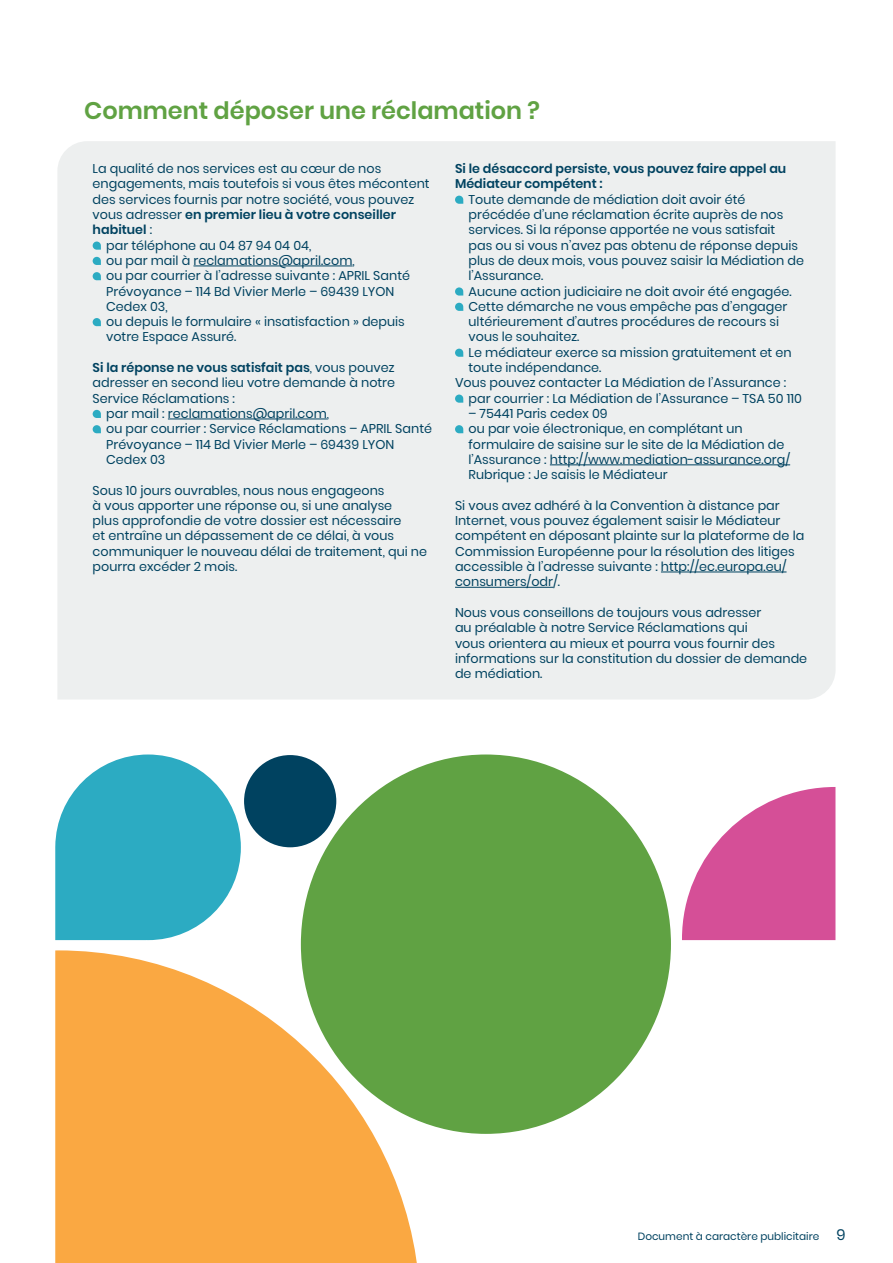
<style>
.page{position:relative;width:893px;height:1263px;background:#fff}
.page>*{position:absolute;margin:0;border:0;box-sizing:border-box;transform-origin:0 0}
.t1{font:600 24px "Poppins";color:#60a243}
.Texte_courant{font:12.75px/15.3px "Poppins";color:#004260}
.Texte_courant-2{font:600 12.75px/15.3px "Poppins";color:#004260}
.t2{font:10.5px "Poppins";color:#004260}
.s1{font-weight:600}
.s2{font-size:15px}
</style>
<div class="page">
<div style="left:57px;top:141px;width:779px;height:558px;background:#edefef"></div>
<hr style="left:193px;top:266px;width:159px;height:1px;background:#004260">
<hr style="left:168px;top:419px;width:159px;height:1px;background:#004260">
<svg style="left:93px;top:241px;width:8px;height:9px"></svg>
<svg style="left:93px;top:257px;width:8px;height:8px"></svg>
<svg style="left:93px;top:272px;width:8px;height:8px"></svg>
<svg style="left:93px;top:318px;width:8px;height:8px"></svg>
<svg style="left:93px;top:410px;width:8px;height:8px"></svg>
<svg style="left:93px;top:425px;width:8px;height:8px"></svg>
<hr style="left:550px;top:464px;width:240px;height:1px;background:#004260">
<hr style="left:661px;top:572px;width:125px;height:1px;background:#004260">
<hr style="left:455px;top:587px;width:98px;height:1px;background:#004260">
<svg style="left:455px;top:196px;width:8px;height:8px"></svg>
<svg style="left:455px;top:287px;width:8px;height:9px"></svg>
<svg style="left:455px;top:303px;width:8px;height:8px"></svg>
<svg style="left:455px;top:349px;width:8px;height:8px"></svg>
<svg style="left:455px;top:394px;width:8px;height:9px"></svg>
<svg style="left:455px;top:425px;width:8px;height:8px"></svg>
<div style="left:244px;top:755px;width:92px;height:92px;background:#004260;border-radius:50%"></div>
<div style="left:301px;top:754px;width:370px;height:380px;background:#60a243;border-radius:50%"></div>
<svg style="left:55px;top:950px;width:365px;height:313px;fill:#faa842"></svg>
<svg style="left:682px;top:787px;width:153px;height:153px"></svg>
<div style="left:55px;top:754px;width:186px;height:186px;background:#2cabc2;border-radius:92px"></div>
<p class="t1" style="left:84px;top:96px;width:457px">Comment déposer une réclamation ?</p>
<p class="Texte_courant" style="left:93px;top:161px;width:338px">La qualité de nos services est au cœur de nos engagements, mais toutefois si vous êtes mécontent des services fournis par notre société, vous pouvez vous adresser <span class="s1">en premier lieu à votre conseiller habituel</span> :</p>
<p class="Texte_courant" style="left:106px;top:238px;width:207px">par téléphone au 04 87 94 04 04,</p>
<p class="Texte_courant" style="left:106px;top:253px;width:250px">ou par mail à reclamations@april.com,</p>
<p class="Texte_courant" style="left:106px;top:268px;width:305px">ou par courrier à l’adresse suivante : APRIL Santé<br>Prévoyance – 114 Bd Vivier Merle – 69439 LYON<br>Cedex 03,</p>
<p class="Texte_courant" style="left:106px;top:314px;width:300px">ou depuis le formulaire « insatisfaction » depuis votre Espace Assuré.</p>
<p class="Texte_courant" style="left:93px;top:360px;width:304px;text-align:justify"><span class="s1">Si la réponse ne vous satisfait pas</span>, vous pouvez adresser en second lieu votre demande à notre Service Réclamations :</p>
<p class="Texte_courant" style="left:106px;top:406px;width:224px">par mail : reclamations@april.com,</p>
<p class="Texte_courant" style="left:106px;top:421px;width:327px">ou par courrier : Service Réclamations – APRIL Santé<br>Prévoyance – 114 Bd Vivier Merle – 69439 LYON<br>Cedex 03</p>
<p class="Texte_courant" style="left:93px;top:482px;width:336px">Sous 10 jours ouvrables, nous nous engageons<br>à vous apporter une réponse ou, si une analyse<br>plus approfondie de votre dossier est nécessaire<br>et entraîne un dépassement de ce délai, à vous communiquer le nouveau délai de traitement, qui ne pourra excéder 2 mois.</p>
<p class="Texte_courant-2" style="left:455px;top:161px;width:333px">Si le désaccord persiste, vous pouvez faire appel au<br>Médiateur compétent :</p>
<p class="Texte_courant" style="left:469px;top:192px;width:337px">Toute demande de médiation doit avoir été précédée d’une réclamation écrite auprès de nos services. Si la réponse apportée ne vous satisfait<br>pas ou si vous n’avez pas obtenu de réponse depuis plus de deux mois, vous pouvez saisir la Médiation de l’Assurance.</p>
<p class="Texte_courant" style="left:469px;top:283px;width:325px">Aucune action judiciaire ne doit avoir été engagée.</p>
<p class="Texte_courant" style="left:469px;top:299px;width:320px">Cette démarche ne vous empêche pas d’engager ultérieurement d’autres procédures de recours si vous le souhaitez.</p>
<p class="Texte_courant" style="left:469px;top:345px;width:325px">Le médiateur exerce sa mission gratuitement et en toute indépendance.</p>
<p class="Texte_courant" style="left:455px;top:375px;width:333px">Vous pouvez contacter La Médiation de l’Assurance :</p>
<p class="Texte_courant" style="left:469px;top:391px;width:335px">par courrier : La Médiation de l’Assurance – TSA 50 110</p>
<p class="Texte_courant" style="left:469px;top:406px;width:141px">– 75441 Paris cedex 09</p>
<p class="Texte_courant" style="left:469px;top:421px;width:323px">ou par voie électronique, en complétant un formulaire de saisine sur le site de la Médiation de l’Assurance : http://www.mediation-assurance.org/ Rubrique : Je saisis le Médiateur</p>
<p class="Texte_courant" style="left:455px;top:498px;width:351px">Si vous avez adhéré à la Convention à distance par Internet, vous pouvez également saisir le Médiateur compétent en déposant plainte sur la plateforme de la Commission Européenne pour la résolution des litiges accessible à l’adresse suivante : http://ec.europa.eu/ consumers/odr/.</p>
<p class="Texte_courant" style="left:455px;top:605px;width:354px">Nous vous conseillons de toujours vous adresser<br>au préalable à notre Service Réclamations qui<br>vous orientera au mieux et pourra vous fournir des informations sur la constitution du dossier de demande de médiation.</p>
<p class="t2" style="left:638px;top:1231px;width:209px">Document à caractère publicitaire <span class="s2">9</span></p>
</div>
